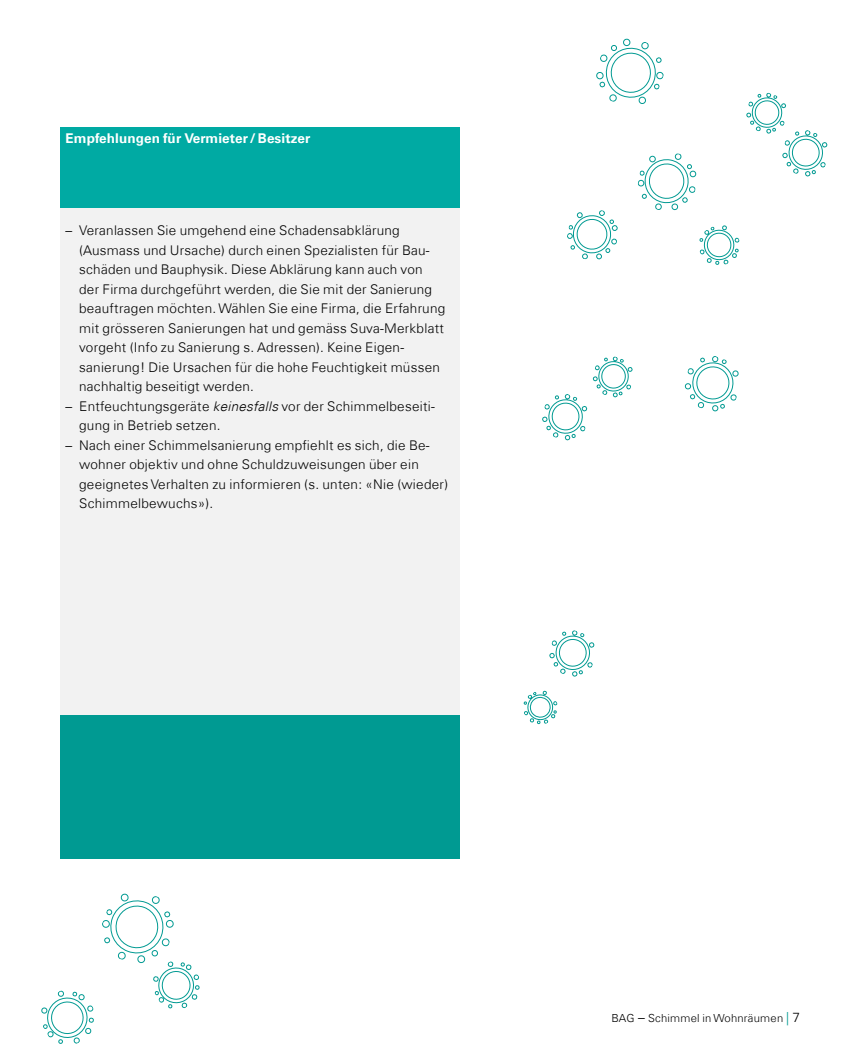
<style>
.page{position:relative;width:851px;height:1063px;background:#fff}
.page>*{position:absolute;margin:0;border:0;box-sizing:border-box;transform-origin:0 0}
.t1{font:700 13.5px "Univers Com 65";letter-spacing:.01em;color:#fff}
.t2{font:300 13.35px/19.5px "Univers Com 45";letter-spacing:.02em;color:#000}
.t3{font:300 11.1px "Univers Com 45";letter-spacing:.02em;color:#000}
.s1{font-style:italic}
.s2{font-size:13.35px}
.s3{font-size:13.35px;color:#009a92}
</style>
<div class="page">
<svg style="left:41px;top:990px;width:53px;height:54px"></svg>
<svg style="left:102px;top:893px;width:98px;height:115px"></svg>
<svg style="left:524px;top:691px;width:33px;height:33px"></svg>
<svg style="left:567px;top:210px;width:51px;height:50px"></svg>
<svg style="left:549px;top:630px;width:45px;height:47px"></svg>
<svg style="left:637px;top:153px;width:59px;height:58px"></svg>
<svg style="left:746px;top:93px;width:81px;height:84px"></svg>
<svg style="left:596px;top:38px;width:67px;height:66px"></svg>
<svg style="left:542px;top:356px;width:90px;height:85px"></svg>
<svg style="left:699px;top:225px;width:40px;height:40px"></svg>
<svg style="left:684px;top:356px;width:55px;height:56px"></svg>
<div style="left:60px;top:128px;width:399px;height:80px;background:#00aaa3"></div>
<div style="left:60px;top:208px;width:399px;height:507px;background:#f2f2f2"></div>
<div style="left:60px;top:715px;width:399px;height:144px;background:#009a92"></div>
<p class="t1" style="left:66px;top:131px;width:246px">Empfehlungen für Vermieter /Besitzer</p>
<p class="t2" style="left:79px;top:221px;width:367px;text-indent:-14px">– Veranlassen Sie umgehend eine Schadensabklärung (Ausmass und Ursache) durch einen Spezialisten für Bau&shy;schäden und Bauphysik. Diese Abklärung kann auch von der Firma durchgeführt werden, die Sie mit der Sanierung beauftragen möchten. Wählen Sie eine Firma, die Erfahrung mit grösseren Sanierungen hat und gemäss Suva-Merkblatt vorgeht (Info zu Sanierung s. Adressen). Keine Eigen&shy;sanierung! Die Ursachen für die hohe Feuchtigkeit müssen nachhaltig beseitigt werden.</p>
<p class="t2" style="left:79px;top:396px;width:357px;text-indent:-14px">– Entfeuchtungsgeräte <span class="s1">keinesfalls</span> vor der Schimmelbeseiti&shy;gung in Betrieb setzen.</p>
<p class="t2" style="left:79px;top:435px;width:370px;text-indent:-14px">– Nach einer Schimmelsanierung empfiehlt es sich, die Be&shy;wohner objektiv und ohne Schuldzuweisungen über ein geeignetes Verhalten zu informieren (s. unten: «Nie (wieder)<br>Schimmelbewuchs»).</p>
<p class="t3" style="left:611px;top:1011px;width:190px">BAG <span class="s2">–</span> Schimmel in Wohnräumen <span class="s3">|</span> <span class="s2">7</span></p>
</div>
